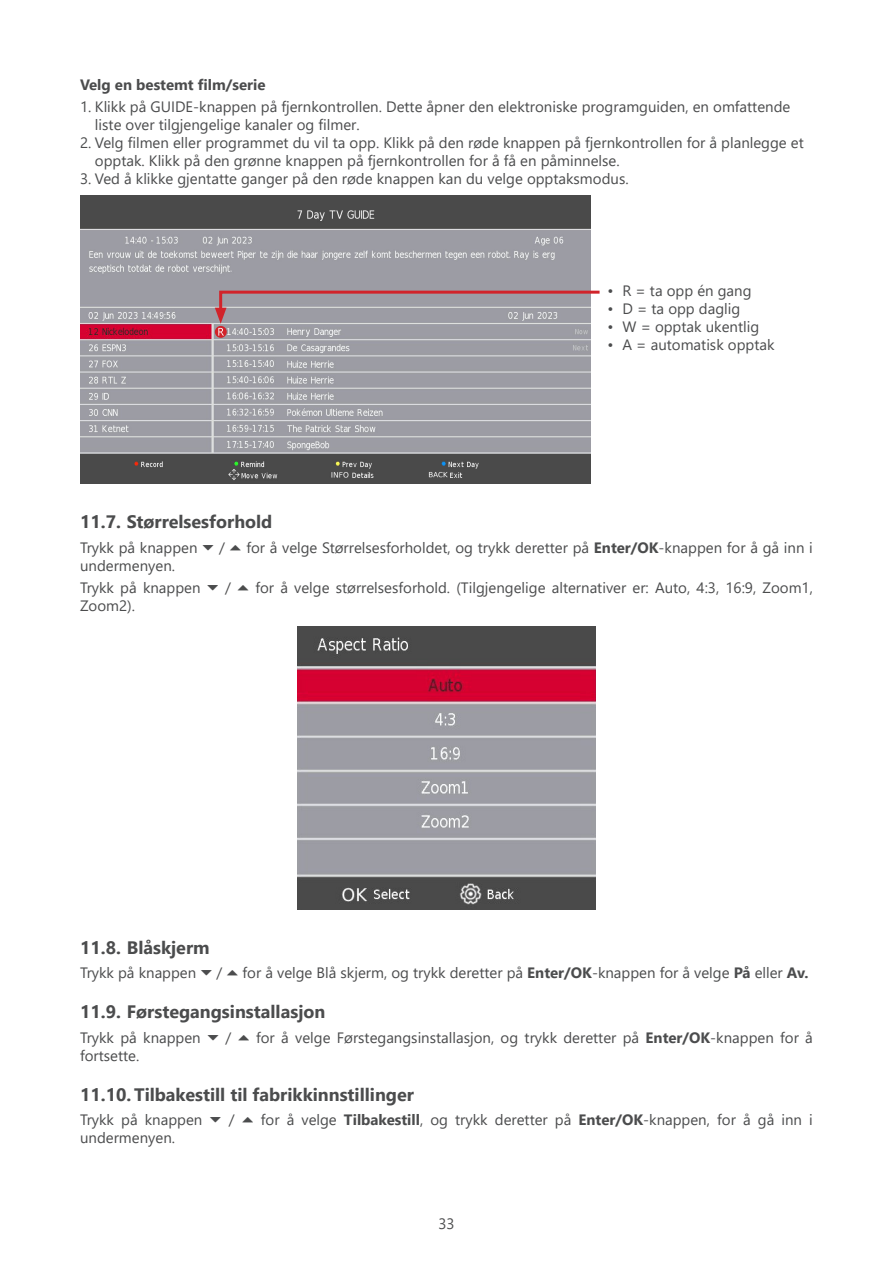
<style>
.page{position:relative;width:893px;height:1263px;background:#fff}
.page>*{position:absolute;margin:0;border:0;box-sizing:border-box;transform-origin:0 0}
.t1{font:700 18px "Segoe UI";color:#4b4c4d}
.t2{font:15px/18px "Segoe UI";color:#4b4c4d}
.t3{font:700 15px "Segoe UI";color:#4b4c4d}
.s1{font-family:"Guifxv 2 Transports"}
.s2{font-weight:700}
</style>
<div class="page">
<img style="left:80px;top:196px;width:511px;height:288px">
<svg style="left:215px;top:326px;width:12px;height:12px"></svg>
<svg style="left:215px;top:289px;width:385px;height:47px;background:#a699a0"></svg>
<img style="left:298px;top:627px;width:297px;height:282px">
<p class="t3" style="left:80px;top:71px;width:187px">Velg en bestemt film/serie</p>
<p class="t2" style="left:95px;top:97px;width:697px;text-indent:-15px">1. Klikk på GUIDE-knappen på fjernkontrollen. Dette åpner den elektroniske programguiden, en omfattende liste over tilgjengelige kanaler og filmer.</p>
<p class="t2" style="left:95px;top:133px;width:710px;text-indent:-15px">2. Velg filmen eller programmet du vil ta opp. Klikk på den røde knappen på fjernkontrollen for å planlegge et opptak. Klikk på den grønne knappen på fjernkontrollen for å få en påminnelse.</p>
<p class="t2" style="left:80px;top:169px;width:550px">3. Ved å klikke gjentatte ganger på den røde knappen kan du velge opptaksmodus.</p>
<p class="t2" style="left:608px;top:281px;width:145px">• R = ta opp én gang</p>
<p class="t2" style="left:608px;top:299px;width:134px">• D = ta opp daglig</p>
<p class="t2" style="left:608px;top:317px;width:153px">• W = opptak ukentlig</p>
<p class="t2" style="left:608px;top:335px;width:168px">• A = automatisk opptak</p>
<p class="t1" style="left:80px;top:505px;width:194px">11.7. Størrelsesforhold</p>
<p class="t2" style="left:80px;top:537px;width:734px">Trykk på knappen <span class="s1">s</span> / <span class="s1">w</span> for å velge Størrelsesforholdet, og trykk deretter på <span class="s2">Enter/OK</span>-knappen for å gå inn i undermenyen.</p>
<p class="t2" style="left:80px;top:577px;width:734px">Trykk på knappen <span class="s1">s</span> / <span class="s1">w</span> for å velge størrelsesforhold. (Tilgjengelige alternativer er: Auto, 4:3, 16:9, Zoom1,<br>Zoom2).</p>
<p class="t1" style="left:80px;top:930px;width:131px">11.8. Blåskjerm</p>
<p class="t2" style="left:80px;top:962px;width:730px">Trykk på knappen <span class="s1">s</span> / <span class="s1">w</span> for å velge Blå skjerm, og trykk deretter på <span class="s2">Enter/OK</span>-knappen for å velge <span class="s2">På</span> eller <span class="s2">Av.</span></p>
<p class="t1" style="left:80px;top:995px;width:247px">11.9. Førstegangsinstallasjon</p>
<p class="t2" style="left:80px;top:1027px;width:734px">Trykk på knappen <span class="s1">s</span> / <span class="s1">w</span> for å velge Førstegangsinstallasjon, og trykk deretter på <span class="s2">Enter/OK</span>-knappen for å fortsette.</p>
<p class="t1" style="left:80px;top:1077px;width:335px">11.10. Tilbakestill til fabrikkinnstillinger</p>
<p class="t2" style="left:80px;top:1109px;width:734px">Trykk på knappen <span class="s1">s</span> / <span class="s1">w</span> for å velge <span class="s2">Tilbakestill</span>, og trykk deretter på <span class="s2">Enter/OK</span>-knappen, for å gå inn i undermenyen.</p>
<p class="t2" style="left:438px;top:1213px;width:18px">33</p>
</div>
